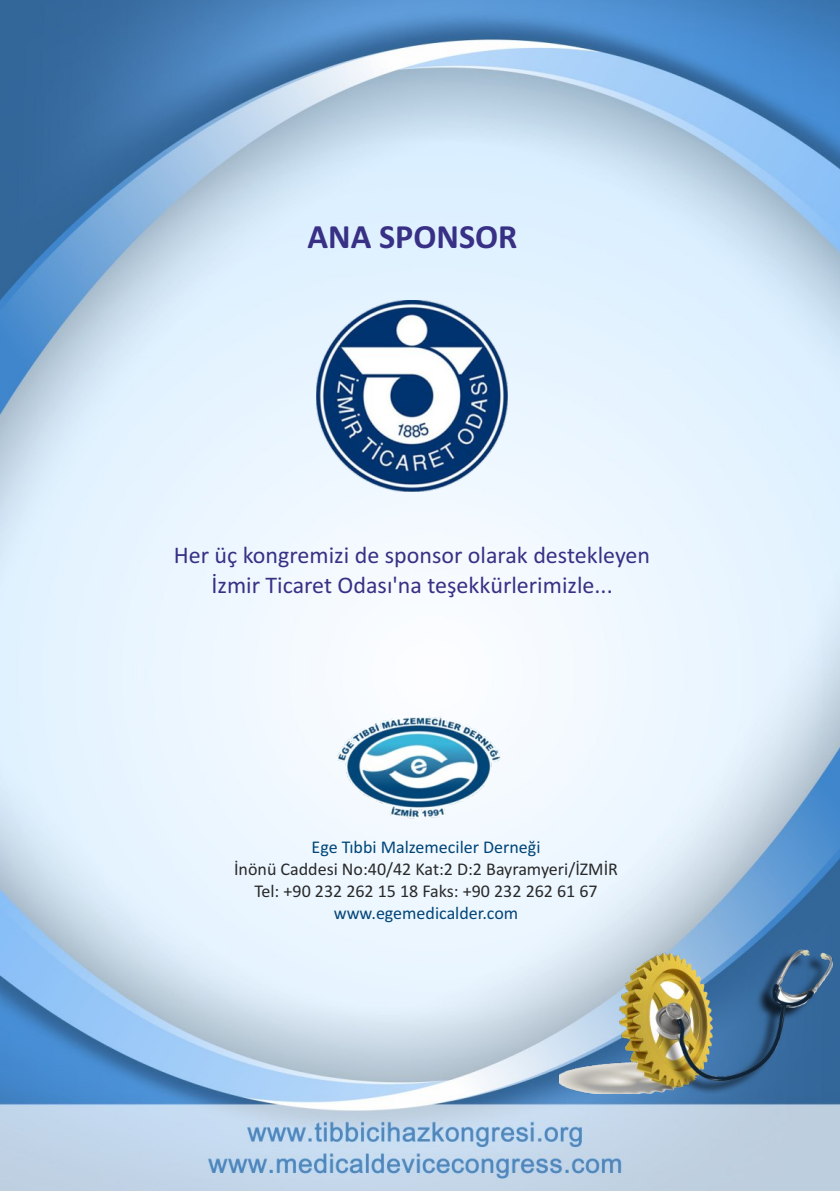
<style>
.page{position:relative;width:840px;height:1191px;background:#fff}
.page>*{position:absolute;margin:0;border:0;box-sizing:border-box;transform-origin:0 0}
.t1{font:700 34.2px "Calibri";color:#383085}
.t2{font:24px/29.2px "Calibri";color:#383085;text-align:center}
.t3{font:18px/22px "Calibri";color:#292929;text-align:center}
.t4{font:18px "Calibri";color:#004578}
.t5{font:18px "Calibri";color:#034578}
</style>
<div class="page">
<img style="left:0;top:0;width:839px;height:1191px">
<img style="left:316px;top:301px;width:191px;height:190px">
<img style="left:326px;top:707px;width:174px;height:120px">
<img style="left:559px;top:949px;width:273px;height:144px">
<h1 class="t1" style="left:307px;top:222px;width:211px">ANA SPONSOR</h1>
<p class="t2" style="left:174px;top:543px;width:477px">Her üç kongremizi de sponsor olarak destekleyen<br>İzmir Ticaret Odası'na teşekkürlerimizle...</p>
<p class="t4" style="left:311px;top:839px;width:230px">Ege Tıbbi Malzemeciler Derneği</p>
<p class="t3" style="left:234px;top:859px;width:385px">İnönü Caddesi No:40/42 Kat:2 D:2 Bayramyeri/İZMİR<br>Tel: +90 232 262 15 18 Faks: +90 232 262 61 67</p>
<p class="t5" style="left:333px;top:905px;width:186px">www.egemedicalder.com</p>
</div>
